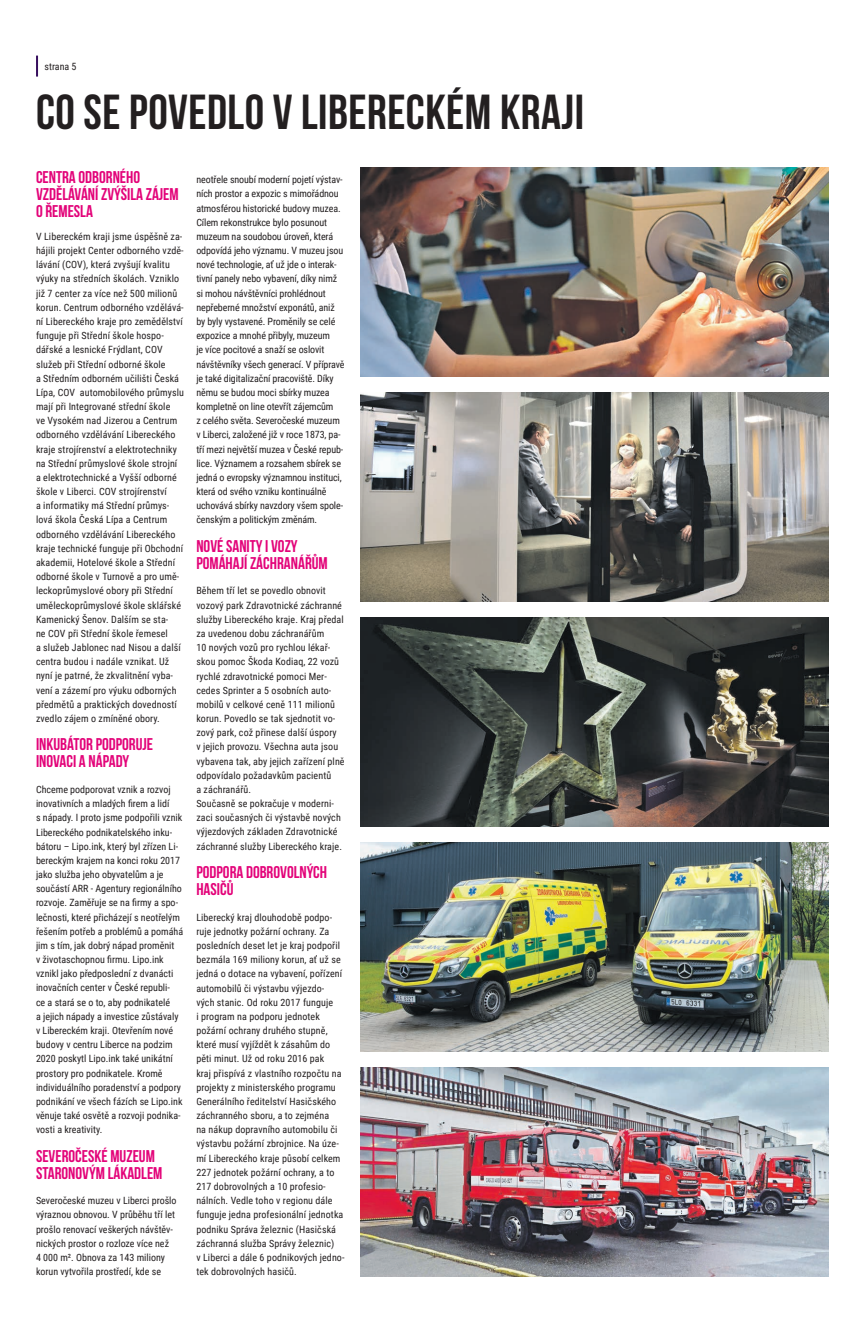
<style>
.page{position:relative;width:865px;height:1333px;background:#fff}
.page>*{position:absolute;margin:0;border:0;box-sizing:border-box;transform-origin:0 0}
.t1{font:700 49.1px "Bebas Neue";letter-spacing:.01em;color:#231f20}
.t2{font:700 17px/17px "Bebas Neue";color:#e30379}
.t3{font:10px/14.2px "Roboto Condensed";letter-spacing:.01em;color:#231f20}
.t4{font:10px/14.2px "Roboto Condensed";letter-spacing:-.01em;color:#231f20}
</style>
<div class="page">
<hr style="left:36px;top:56px;width:2px;height:21px;background:#370f5e">
<img style="left:360px;top:168px;width:469px;height:208px">
<img style="left:360px;top:392px;width:469px;height:209px">
<img style="left:360px;top:617px;width:469px;height:209px">
<img style="left:360px;top:842px;width:469px;height:209px">
<img style="left:360px;top:1067px;width:469px;height:209px">
<p class="t3" style="left:45px;top:59px;width:34px">strana 5</p>
<h1 class="t1" style="left:36px;top:85px;width:549px">CO SE POVEDLO V LIBERECKÉM KRAJI</h1>
<h2 class="t2" style="left:36px;top:169px;width:144px">CENTRA ODBORNÉHO<br>VZDĚLÁVÁNÍ ZVÝŠILA ZÁJEM<br>O ŘEMESLA</h2>
<p class="t3" style="left:36px;top:229px;width:149px">V Libereckém kraji jsme úspěšně za&shy;hájili projekt Center odborného vzdě&shy;lávání (COV), která zvyšují kvalitu výuky na středních školách. Vzniklo již 7 center za více než 500 milionů korun. Centrum odborného vzdělává&shy;ní Libereckého kraje pro zemědělství funguje při Střední škole hospo&shy;dářské a lesnické Frýdlant, COV služeb při Střední odborné škole<br>a Středním odborném učilišti Česká Lípa, COV automobilového průmyslu mají při Integrované střední škole<br>ve Vysokém nad Jizerou a Centrum odborného vzdělávání Libereckého kraje strojírenství a elektrotechniky na Střední průmyslové škole strojní a elektrotechnické a Vyšší odborné škole v Liberci. COV strojírenství<br>a informatiky má Střední průmys&shy;lová škola Česká Lípa a Centrum odborného vzdělávání Libereckého kraje technické funguje při Obchodní akademii, Hotelové škole a Střední odborné škole v Turnově a pro umě&shy;leckoprůmyslové obory při Střední uměleckoprůmyslové škole sklářské Kamenický Šenov. Dalším se sta-<br>ne COV při Střední škole řemesel<br>a služeb Jablonec nad Nisou a další centra budou i nadále vznikat. Už nyní je patrné, že zkvalitnění vyba&shy;vení a zázemí pro výuku odborných předmětů a praktických dovedností zvedlo zájem o zmíněné obory.</p>
<h2 class="t2" style="left:36px;top:735px;width:119px">INKUBÁTOR PODPORUJE<br>INOVACI A NÁPADY</h2>
<p class="t3" style="left:36px;top:782px;width:149px">Chceme podporovat vznik a rozvoj inovativních a mladých firem a lidí<br>s nápady. I proto jsme podpořili vznik Libereckého podnikatelského inku&shy;bátoru – Lipo.ink, který byl zřízen Li&shy;bereckým krajem na konci roku 2017 jako služba jeho obyvatelům a je součástí ARR - Agentury regionálního rozvoje. Zaměřuje se na firmy a spo&shy;lečnosti, které přicházejí s neotřelým řešením potřeb a problémů a pomáhá jim s tím, jak dobrý nápad proměnit<br>v životaschopnou firmu. Lipo.ink vznikl jako předposlední z dvanácti inovačních center v České republi-<br>ce a stará se o to, aby podnikatelé<br>a jejich nápady a investice zůstávaly v Libereckém kraji. Otevřením nové budovy v centru Liberce na podzim 2020 poskytl Lipo.ink také unikátní prostory pro podnikatele. Kromě individuálního poradenství a podpory podnikání ve všech fázích se Lipo.ink věnuje také osvětě a rozvoji podnika&shy;vosti a kreativity.</p>
<h2 class="t2" style="left:36px;top:1146px;width:128px">SEVEROČESKÉ MUZEUM<br>STARONOVÝM LÁKADLEM</h2>
<p class="t3" style="left:36px;top:1193px;width:142px">Severočeské muzeu v Liberci prošlo výraznou obnovou. V průběhu tří let prošlo renovací veškerých návštěv&shy;nických prostor o rozloze více než<br>4 000 m². Obnova za 143 miliony korun vytvořila prostředí, kde se</p>
<p class="t4" style="left:196px;top:172px;width:150px">neotřele snoubí moderní pojetí výstav&shy;ních prostor a expozic s mimořádnou atmosférou historické budovy muzea.<br>Cílem rekonstrukce bylo posunout muzeum na soudobou úroveň, která odpovídá jeho významu. V muzeu jsou nové technologie, ať už jde o interak&shy;tivní panely nebo vybavení, díky nimž si mohou návštěvníci prohlédnout nepřeberné množství exponátů, aniž by byly vystavené. Proměnily se celé expozice a mnohé přibyly, muzeum<br>je více pocitové a snaží se oslovit návštěvníky všech generací. V přípravě je také digitalizační pracoviště. Díky němu se budou moci sbírky muzea kompletně on line otevřít zájemcům<br>z celého světa. Severočeské muzeum v Liberci, založené již v roce 1873, pa&shy;tří mezi největší muzea v České repub&shy;lice. Významem a rozsahem sbírek se jedná o evropsky významnou instituci, která od svého vzniku kontinuálně uchovává sbírky navzdory všem spole&shy;čenským a politickým změnám.</p>
<h2 class="t2" style="left:196px;top:537px;width:133px">NOVÉ SANITY I VOZY<br>POMÁHAJÍ ZÁCHRANÁŘŮM</h2>
<p class="t3" style="left:196px;top:583px;width:150px">Během tří let se povedlo obnovit vozový park Zdravotnické záchranné služby Libereckého kraje. Kraj předal za uvedenou dobu záchranářům<br>10 nových vozů pro rychlou lékař&shy;skou pomoc Škoda Kodiaq, 22 vozů rychlé zdravotnické pomoci Mer&shy;cedes Sprinter a 5 osobních auto&shy;mobilů v celkové ceně 111 milionů korun. Povedlo se tak sjednotit vo&shy;zový park, což přinese další úspory<br>v jejich provozu. Všechna auta jsou vybavena tak, aby jejich zařízení plně odpovídalo požadavkům pacientů<br>a záchranářů.<br>Současně se pokračuje v moderni&shy;zaci současných či výstavbě nových výjezdových základen Zdravotnické záchranné služby Libereckého kraje.</p>
<h2 class="t2" style="left:196px;top:863px;width:132px">PODPORA DOBROVOLNÝCH<br>HASIČŮ</h2>
<p class="t3" style="left:196px;top:909px;width:150px">Liberecký kraj dlouhodobě podpo&shy;ruje jednotky požární ochrany. Za posledních deset let je kraj podpořil bezmála 169 miliony korun, ať už se jedná o dotace na vybavení, pořízení automobilů či výstavbu výjezdo&shy;vých stanic. Od roku 2017 funguje<br>i program na podporu jednotek požární ochrany druhého stupně, které musí vyjíždět k zásahům do pěti minut. Už od roku 2016 pak<br>kraj přispívá z vlastního rozpočtu na projekty z ministerského programu Generálního ředitelství Hasičského záchranného sboru, a to zejména<br>na nákup dopravního automobilu či výstavbu požární zbrojnice. Na úze&shy;mí Libereckého kraje působí celkem 227 jednotek požární ochrany, a to 217 dobrovolných a 10 profesio&shy;nálních. Vedle toho v regionu dále funguje jedna profesionální jednotka podniku Správa železnic (Hasičská záchranná služba Správy železnic)<br>v Liberci a dále 6 podnikových jedno&shy;tek dobrovolných hasičů.</p>
</div>
